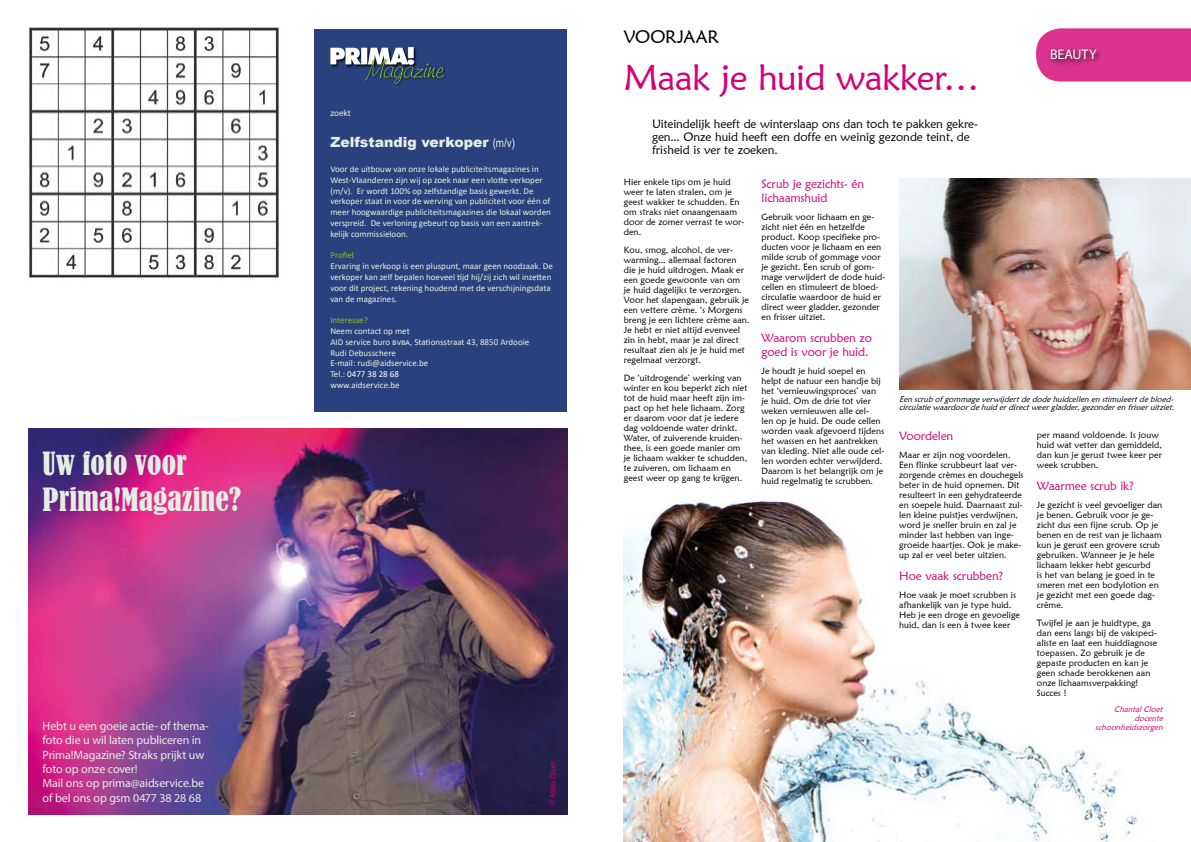
<style>
.page{position:relative;width:1191px;height:842px;background:#fff}
.page>*{position:absolute;margin:0;border:0;box-sizing:border-box;transform-origin:0 0}
.t1{font:36px "Maiandra GD";letter-spacing:-.015em;color:#d30074}
.t2{font:condensed 30px/36px "Bernard";color:#e5eee3}
.t3{font:18px "Maiandra GD";letter-spacing:-.01em;color:#000}
.t4{font:900 14px "Arial";color:#e5eee3}
.t5{font:14px "Myriad Pro";color:#fff}
.t6{font:12px/14.4px "Myriad Pro";letter-spacing:-.01em;color:#e5eee3}
.t7{font:12px/12.9px "Maiandra GD";color:#000}
.t8{font:12px/14px "Maiandra GD";letter-spacing:-.01em;color:#d30074}
.t9{font:9px/10px "Maiandra GD";letter-spacing:.005em;color:#000}
.t10{font:9px/10.8px "Calibri";color:#e5eee3}
.t11{font:9px "Calibri";color:#86bc25}
.t12{font:9px "Myriad Pro";color:#e5eee3}
.t13{font:italic 8px/8.6px "Maiandra GD";color:#000}
.t14{font:italic 8px/8.6px "Maiandra GD";color:#d30074;text-align:right}
.t15{font:8px "Myriad Pro";color:#d30074}
.s1{font-family:"Arial Narrow";font-weight:400;font-size:12px}
.s2{color:#fff}
</style>
<div class="page">
<img style="left:624px;top:496px;width:515px;height:346px">
<svg style="left:1036px;top:28px;width:155px;height:54px;background:#dc3d94"></svg>
<div style="left:1048px;top:47px;width:56px;height:20px;background:#000;opacity:.75"></div>
<img style="left:899px;top:179px;width:292px;height:210px">
<div style="left:315px;top:29px;width:252px;height:382px;background:#29427d"></div>
<div style="left:364px;top:59px;width:82px;height:28px;background:#000;opacity:.5"></div>
<svg style="left:330px;top:47px;width:114px;height:37px"></svg>
<img style="left:28px;top:428px;width:539px;height:387px">
<img style="left:27px;top:27px;width:253px;height:253px">
<h2 class="t2" style="left:43px;top:446px;width:200px">Uw foto voor<br>Prima!Magazine?</h2>
<h3 class="t6" style="left:43px;top:718px;width:168px">Hebt u een goeie actie- of thema&shy;foto die u wil laten publiceren in<br>Prima!Magazine? Straks prijkt uw foto op onze cover!<br>Mail ons op prima@aidservice.be of bel ons op gsm 0477 38 28 68</h3>
<p class="t12" style="left:330px;top:107px;width:22px">zoekt</p>
<h3 class="t4" style="left:330px;top:132px;width:186px">Zelfstandig verkoper <span class="s1">(m/v)</span></h3>
<p class="t10" style="left:330px;top:163px;width:222px">Voor de uitbouw van onze lokale publiciteitsmagazines in West-Vlaanderen zijn wij op zoek naar een vlotte verkoper (m/v). Er wordt 100% op zelfstandige basis gewerkt. De verkoper staat in voor de werving van publiciteit voor één of meer hoogwaardige publiciteitsmagazines die lokaal worden verspreid. De verloning gebeurt op basis van een aantrek&shy;kelijk commissieloon.</p>
<p class="t11" style="left:330px;top:249px;width:25px">Profiel</p>
<p class="t10" style="left:330px;top:261px;width:224px">Ervaring in verkoop is een pluspunt, maar geen noodzaak. De verkoper kan zelf bepalen hoeveel tijd hij/zij zich wil inzetten voor dit project, rekening houdend met de verschijningsdata van de magazines.</p>
<p class="t11" style="left:330px;top:314px;width:39px">Interesse?</p>
<p class="t10" style="left:330px;top:325px;width:200px">Neem contact op met<br>AID service buro bvba, Stationsstraat 43, 8850 Ardooie<br>Rudi Debusschere<br>E-mail: rudi@aidservice.be<br>Tel.: <span class="s2">0477 38 28 68<br></span>www.aidservice.be</p>
<p class="t15" style="left:548px;top:805px;width:45px;rotate:-90deg">© Alain Cloet</p>
<h3 class="t3" style="left:624px;top:25px;width:97px">VOORJAAR</h3>
<h1 class="t1" style="left:624px;top:55px;width:357px">Maak je huid wakker…</h1>
<h3 class="t5" style="left:1050px;top:45px;width:48px">BEAUTY</h3>
<h3 class="t7" style="left:652px;top:117px;width:327px">Uiteindelijk heeft de winterslaap ons dan toch te pakken gekre&shy;gen... Onze huid heeft een doffe en weinig gezonde teint, de frisheid is ver te zoeken.</h3>
<p class="t9" style="left:624px;top:177px;width:122px">Hier enkele tips om je huid weer te laten stralen, om je geest wakker te schudden. En om straks niet onaangenaam door de zomer verrast te wor&shy;den.</p>
<p class="t9" style="left:624px;top:245px;width:127px">Kou, smog, alcohol, de ver&shy;warming... allemaal factoren die je huid uitdrogen. Maak er een goede gewoonte van om<br>je huid dagelijks te verzorgen.<br>Voor het slapengaan, gebruik je een vettere crème. ‘s Morgens breng je een lichtere crème aan.<br>Je hebt er niet altijd evenveel zin in hebt, maar je zal direct resultaat zien als je je huid met regelmaat verzorgt.</p>
<p class="t9" style="left:624px;top:373px;width:125px">De ‘uitdrogende’ werking van winter en kou beperkt zich niet tot de huid maar heeft zijn im&shy;pact op het hele lichaam. Zorg er daarom voor dat je iedere dag voldoende water drinkt.<br>Water, of zuiverende kruiden&shy;thee, is een goede manier om je lichaam wakker te schudden, te zuiveren, om lichaam en geest weer op gang te krijgen.</p>
<h3 class="t8" style="left:761px;top:176px;width:104px">Scrub je gezichts- én lichaamshuid</h3>
<p class="t9" style="left:761px;top:211px;width:125px">Gebruik voor lichaam en ge&shy;zicht niet één en hetzelfde product. Koop specifieke pro&shy;ducten voor je lichaam en een milde scrub of gommage voor je gezicht. Een scrub of gom&shy;mage verwijdert de dode huid&shy;cellen en stimuleert de bloed&shy;circulatie waardoor de huid er direct weer gladder, gezonder en frisser uitziet.</p>
<h3 class="t8" style="left:761px;top:330px;width:112px">Waarom scrubben zo goed is voor je huid.</h3>
<p class="t9" style="left:761px;top:365px;width:124px">Je houdt je huid soepel en helpt de natuur een handje bij het ‘vernieuwingsproces’ van je huid. Om de drie tot vier weken vernieuwen alle cel-<br>len op je huid. De oude cellen worden vaak afgevoerd tijdens het wassen en het aantrekken van kleding. Niet alle oude cel&shy;len worden echter verwijderd.<br>Daarom is het belangrijk om je huid regelmatig te scrubben.</p>
<p class="t13" style="left:899px;top:395px;width:279px">Eenscrubofgommageverwijdertdedodehuidcellenenstimuleertdebloed&shy;circulatiewaardoordehuiderdirectweergladder,gezonderenfrisseruitziet.</p>
<p class="t9" style="left:1037px;top:429px;width:127px">per maand voldoende. Is jouw huid wat vetter dan gemiddeld, dan kun je gerust twee keer per week scrubben.</p>
<h3 class="t8" style="left:1037px;top:478px;width:98px">Waarmee scrub ik?</h3>
<p class="t9" style="left:1037px;top:499px;width:127px">Je gezicht is veel gevoeliger dan je benen. Gebruik voor je ge&shy;zicht dus een fijne scrub. Op je benen en de rest van je lichaam kun je gerust een grovere scrub gebruiken. Wanneer je je hele lichaam lekker hebt gescurbd<br>is het van belang je goed in te smeren met een bodylotion en je gezicht met een goede dag&shy;crème.</p>
<p class="t9" style="left:1037px;top:617px;width:122px">Twijfel je aan je huidtype, ga dan eens langs bij de vakspeci&shy;aliste en laat een huiddiagnose toepassen. Zo gebruik je de gepaste producten en kan je geen schade berokkenen aan onze lichaamsverpakking!<br>Succes !</p>
<p class="t14" style="left:1095px;top:705px;width:71px">ChantalCloet docente schoonheidszorgen</p>
<h3 class="t8" style="left:899px;top:429px;width:56px">Voordelen</h3>
<p class="t9" style="left:899px;top:450px;width:126px">Maar er zijn nog voordelen.<br>Een flinke scrubbeurt laat ver&shy;zorgende crèmes en douchegels beter in de huid opnemen. Dit resulteert in een gehydrateerde en soepele huid. Daarnaast zul&shy;len kleine puistjes verdwijnen, word je sneller bruin en zal je minder last hebben van inge&shy;groeide haartjes. Ook je make&shy;up zal er veel beter uitzien.</p>
<h3 class="t8" style="left:899px;top:569px;width:105px">Hoe vaak scrubben?</h3>
<p class="t9" style="left:899px;top:590px;width:122px">Hoe vaak je moet scrubben is afhankelijk van je type huid.<br>Heb je een droge en gevoelige huid, dan is een à twee keer</p>
</div>
